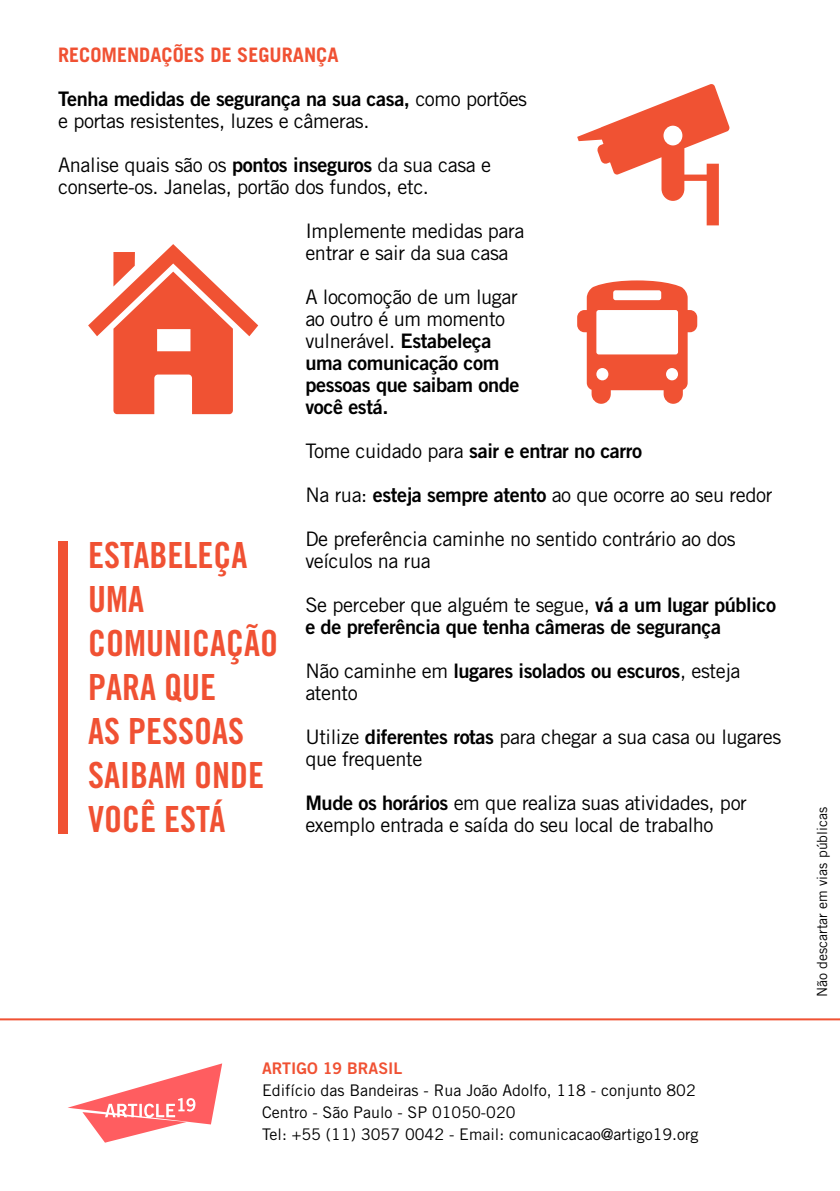
<style>
.page{position:relative;width:840px;height:1191px;background:#fff}
.page>*{position:absolute;margin:0;border:0;box-sizing:border-box;transform-origin:0 0}
.t1{font:36px/44px "Trade Gothic LT Std Bd Cn 20";color:#f05133}
.t2{font:20px/22px "Trade Gothic LT Std";letter-spacing:-.02em;color:#000}
.t3{font:20px/22px "Trade Gothic LT Std Bd 2";letter-spacing:-.02em;color:#000}
.t4{font:700 20px "Trade Gothic LT Std";color:#f05133}
.t5{font:16px/22px "Trade Gothic LT Std";color:#000}
.t6{font:16px "Trade Gothic LT Std Bd 2";color:#f05133}
.t7{font:14px "Trade Gothic LT Std";color:#000}
.s1{font-family:"Trade Gothic LT Std"}
.s2{font-family:"Trade Gothic LT Std Bd 2"}
</style>
<div class="page">
<svg style="left:577px;top:84px;width:152px;height:141px"></svg>
<svg style="left:88px;top:244px;width:170px;height:170px"></svg>
<svg style="left:577px;top:280px;width:119px;height:124px"></svg>
<div style="left:58px;top:541px;width:9px;height:293px;background:#f05133"></div>
<svg style="left:68px;top:1063px;width:154px;height:79px"></svg>
<hr style="left:0;top:1018px;width:839px;height:2px;background:#f05133">
<p class="t4" style="left:58px;top:43px;width:282px">RECOMENDAÇÕES DE SEGURANÇA</p>
<p class="t3" style="left:58px;top:88px;width:470px">Tenha medidas de segurança na sua casa, <span class="s1">como portões</span></p>
<p class="t2" style="left:58px;top:99px;width:434px;line-height:44px">e portas resistentes, luzes e câmeras.<br>Analise quais são os <span class="s2">pontos inseguros</span> da sua casa e</p>
<p class="t2" style="left:58px;top:176px;width:372px">conserte-os. Janelas, portão dos fundos, etc.</p>
<p class="t2" style="left:305px;top:220px;width:220px">I mplemente medidas para entrar e sair da sua casa</p>
<p class="t2" style="left:305px;top:286px;width:214px">A locomoção de um lugar ao outro é um momento vulnerável. <span class="s2">Estabeleça</span></p>
<p class="t3" style="left:305px;top:352px;width:215px">uma comunicação com pessoas que saibam onde você está.</p>
<p class="t3" style="left:305px;top:440px;width:338px"><span class="s1">Tome cuidado para</span> sair e entrar no carro</p>
<p class="t2" style="left:305px;top:484px;width:468px">N a rua: <span class="s2">esteja sempre atento</span> ao que ocorre ao seu redor</p>
<p class="t2" style="left:305px;top:528px;width:431px">De preferência caminhe no sentido contrário ao dos veículos na rua</p>
<p class="t2" style="left:305px;top:594px;width:472px">Se perceber que alguém te segue, <span class="s2">vá a um lugar público</span></p>
<p class="t3" style="left:305px;top:605px;width:436px;line-height:44px">e de preferência que tenha câmeras de segurança<br><span class="s1">N ão caminhe em</span> lugares isolados ou escuros<span class="s1">, esteja</span></p>
<p class="t2" style="left:305px;top:682px;width:54px">atento</p>
<p class="t2" style="left:305px;top:726px;width:477px">U tilize <span class="s2">diferentes rotas</span> para chegar a sua casa ou lugares que frequente</p>
<p class="t2" style="left:305px;top:792px;width:443px"><span class="s2">Mude os horários</span> em que realiza suas atividades, por exemplo entrada e saída do seu local de trabalho</p>
<h1 class="t1" style="left:88px;top:533px;width:191px">ESTABELEÇA<br>UMA<br>COMUNICAÇÃO<br>PARA QUE<br>AS PESSOAS<br>SAIBAM ONDE<br>VOCÊ ESTÁ</h1>
<p class="t6" style="left:262px;top:1058px;width:142px">ARTIGO 19 BRASIL</p>
<p class="t5" style="left:262px;top:1079px;width:437px">Edifício das Bandeiras - R ua João Adolfo, 118 - conjunto 802<br>Centro - São Paulo - SP 01050-020<br>Tel: +55 (11) 3057 0042 - Email: comunicacao@artigo19.org</p>
<p class="t7" style="left:813px;top:997px;width:192px;rotate:-90deg">N ão descartar em vias públicas</p>
</div>
